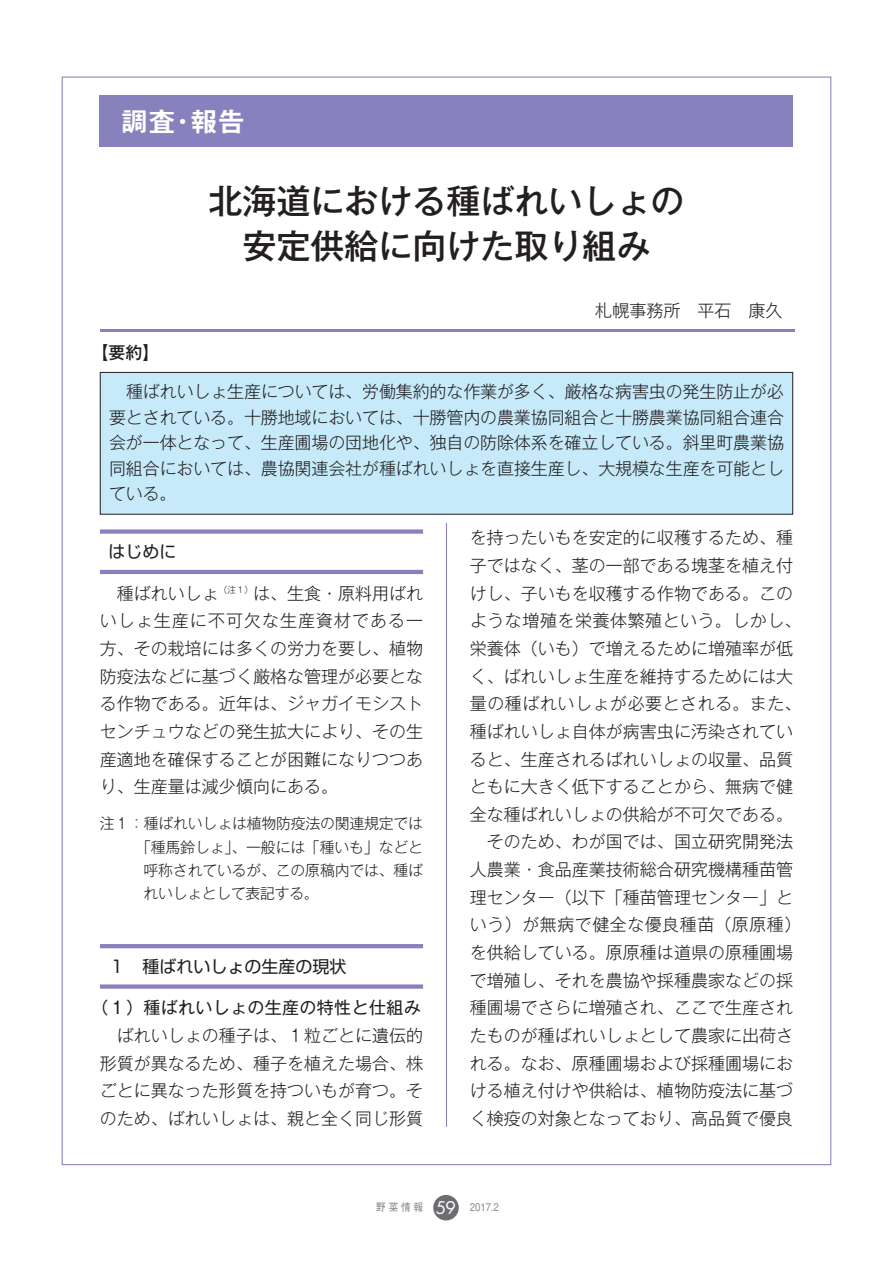
<style>
.page{position:relative;width:893px;height:1263px;background:#fff}
.page>*{position:absolute;margin:0;border:0;box-sizing:border-box;transform-origin:0 0}
.調査報告タイトル{font:500 34.05px "Gothic MB101 Pr 5";color:#231f20}
.t1{font:27.6px "Midashi Go Pr 5 MB31";color:#fff}
.調査報告-本文{font:300 16.95px/27.6px "Gothic MB101 Pr 5";color:#231f20;text-align:justify}
.調査報告-要約{font:300 16.95px/25.5px "Gothic MB101 Pr 5";letter-spacing:-.01em;color:#231f20;text-align:justify}
.小見出し2{font:16.95px "Gothic MB101 Pr 5";letter-spacing:.02em;color:#231f20}
.新小見出し1行用-2{font:16.95px "Shin Go Pr 5";color:#231f20}
.著者{font:300 16.95px "Gothic MB101 Pr 5";color:#231f20}
.調査報告-本文-2{font:500 16.95px "Gothic MB101 Pr 5";color:#231f20}
.本文-注{font:300 14.85px "Gothic MB101 Pr 5";letter-spacing:-.015em;color:#231f20}
.t2{font:700 10.65px "Futo Go B101 Pr 5";letter-spacing:.15em;color:#939598;scale:.9 1}
.s1{font-family:"Futura";font-weight:400;font-size:16.95px;color:#fff}
</style>
<div class="page">
<div style="left:433px;top:1195px;width:26px;height:25px;background:#6c6d70;border-radius:50%"></div>
<hr style="left:446px;top:115px;width:1px;height:1012px;background:#8781bd">
<div style="left:100px;top:529px;width:323px;height:5px;background:#8781bd"></div>
<hr style="left:100px;top:570px;width:323px;height:4px;background:#8781bd">
<hr style="left:100px;top:944px;width:323px;height:4px;background:#8781bd">
<div style="left:100px;top:984px;width:323px;height:5px;background:#8781bd"></div>
<div style="left:100px;top:115px;width:693px;height:408px;background:#fff"></div>
<div style="left:100px;top:372px;width:693px;height:142px;background:#c6eafa"></div>
<div style="left:100px;top:372px;width:693px;height:142px;border:1px solid #231f20"></div>
<div style="left:100px;top:96px;width:693px;height:51px;background:#8781bd"></div>
<hr style="left:100px;top:330px;width:694px;height:2px;background:#8781bd">
<h2 class="t1" style="left:121px;top:99px;width:126px">調査･報告</h2>
<p class="調査報告タイトル" style="left:208px;top:173px;width:478px">北海道における種ばれいしょの</p>
<p class="調査報告タイトル" style="left:242px;top:217px;width:410px">安定供給に向けた取り組み</p>
<p class="著者" style="left:595px;top:296px;width:189px">札幌事務所　平石　康久</p>
<p class="調査報告-本文-2" style="left:91px;top:339px;width:70px">【要約】</p>
<p class="調査報告-要約" style="left:109px;top:378px;width:676px;text-indent:17px">種ばれいしょ生産については、労働集約的な作業が多く、厳格な病害虫の発生防止が必要とされている。十勝地域においては、十勝管内の農業協同組合と十勝農業協同組合連合会が一体となって、生産圃場の団地化や、独自の防除体系を確立している。斜里町農業協同組合においては、農協関連会社が種ばれいしょを直接生産し、大規模な生産を可能としている。</p>
<p class="新小見出し1行用-2" style="left:108px;top:538px;width:70px">はじめに</p>
<p class="調査報告-本文" style="left:100px;top:578px;width:325px;text-indent:17px">種ばれいしょ<sup>（注１）</sup>は、生食・原料用ばれいしょ生産に不可欠な生産資材である一方、その栽培には多くの労力を要し、植物防疫法などに基づく厳格な管理が必要となる作物である。近年は、ジャガイモシストセンチュウなどの発生拡大により、その生産適地を確保することが困難になりつつあり、生産量は減少傾向にある。</p>
<p class="本文-注" style="left:100px;top:811px;width:325px">注１：種ばれいしょは植物防疫法の関連規定では</p>
<p class="本文-注" style="left:136px;top:835px;width:288px">「種馬鈴しょ」、一般には「種いも」などと</p>
<p class="本文-注" style="left:144px;top:858px;width:281px">呼称されているが、この原稿内では、種ば</p>
<p class="本文-注" style="left:144px;top:881px;width:177px">れいしょとして表記する。</p>
<p class="新小見出し1行用-2" style="left:108px;top:952px;width:240px">１　種ばれいしょの生産の現状</p>
<p class="小見出し2" style="left:91px;top:994px;width:331px">（１）種ばれいしょの生産の特性と仕組み</p>
<p class="調査報告-本文" style="left:100px;top:1020px;width:325px;text-indent:17px">ばれいしょの種子は、１粒ごとに遺伝的形質が異なるため、種子を植えた場合、株ごとに異なった形質を持ついもが育つ。そのため、ばれいしょは、親と全く同じ形質</p>
<p class="調査報告-本文" style="left:470px;top:523px;width:333px;text-align:left">を持ったいもを安定的に収穫するため、種子ではなく、茎の一部である塊茎を植え付けし、子いもを収穫する作物である。このような増殖を栄養体繁殖という。しかし、栄養体（いも）で増えるために増殖率が低く、ばれいしょ生産を維持するためには大量の種ばれいしょが必要とされる。また、種ばれいしょ自体が病害虫に汚染されていると、生産されるばれいしょの収量、品質ともに大きく低下することから、無病で健全な種ばれいしょの供給が不可欠である。</p>
<p class="調査報告-本文" style="left:470px;top:827px;width:333px;text-align:center">そのため、わが国では、国立研究開発法<br>人農業・食品産業技術総合研究機構種苗管理センター（以下「種苗管理センター」という）が無病で健全な優良種苗（原原種）を供給している。原原種は道県の原種圃場で増殖し、それを農協や採種農家などの採種圃場でさらに増殖され、ここで生産されたものが種ばれいしょとして農家に出荷される。なお、原種圃場および採種圃場における植え付けや供給は、植物防疫法に基づく検疫の対象となっており、高品質で優良</p>
<p class="t2" style="left:376px;top:1198px;width:138px">野菜情報 <span class="s1">59</span> 2017.2</p>
</div>
